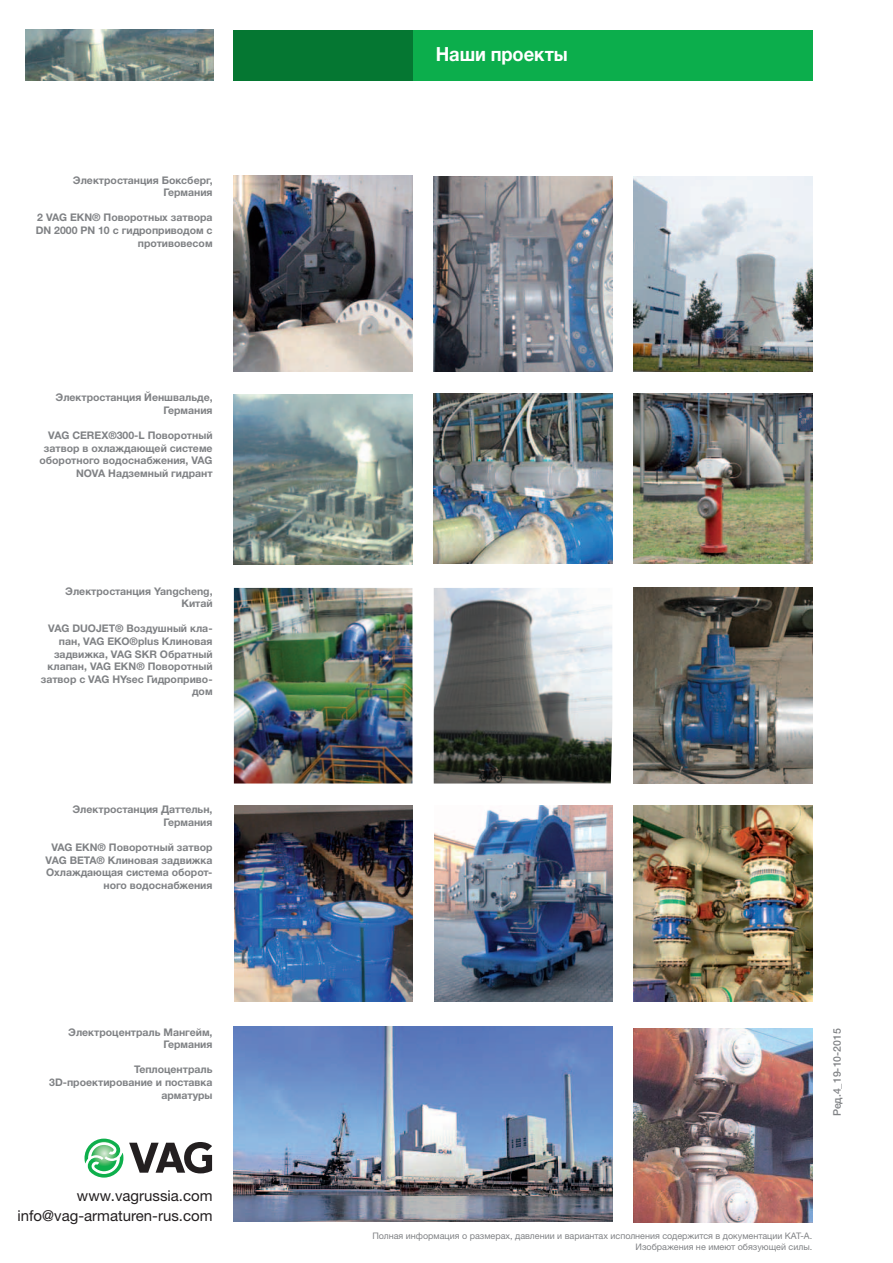
<style>
.page{position:relative;width:893px;height:1263px;background:#fff}
.page>*{position:absolute;margin:0;border:0;box-sizing:border-box;transform-origin:0 0}
.t1{font:700 19.5px "Helvetica Neue LTW1 G";letter-spacing:-.005em;color:#fff;scale:.94 1}
.t2{font:15px/19.5px "Helvetica Neue LTW1 G";color:#231f20;text-align:right}
.t3{font:700 10.5px/12.6px "Helvetica Neue LTW1 G";color:#808285;text-align:right}
.t4{font:500 10.5px "Helvetica Neue LTW1 G";color:#808285}
.t5{font:9px/10.8px "Helvetica Neue LTW1 G";color:#808285;text-align:right}
</style>
<div class="page">
<svg style="left:84px;top:1138px;width:128px;height:39px"></svg>
<img style="left:234px;top:175px;width:178px;height:196px">
<img style="left:634px;top:176px;width:178px;height:196px">
<div style="left:296px;top:30px;width:516px;height:51px;background:#0cae4c"></div>
<div style="left:233px;top:30px;width:179px;height:51px;background:#057732"></div>
<img style="left:434px;top:176px;width:178px;height:196px">
<img style="left:234px;top:588px;width:178px;height:195px">
<img style="left:434px;top:588px;width:178px;height:195px">
<img style="left:234px;top:806px;width:178px;height:195px">
<img style="left:634px;top:806px;width:178px;height:195px">
<img style="left:434px;top:806px;width:178px;height:195px">
<img style="left:234px;top:1026px;width:378px;height:196px">
<img style="left:634px;top:1028px;width:178px;height:194px">
<img style="left:634px;top:587px;width:178px;height:196px">
<img style="left:234px;top:395px;width:178px;height:170px">
<img style="left:434px;top:394px;width:178px;height:170px">
<img style="left:634px;top:394px;width:178px;height:170px">
<img style="left:26px;top:30px;width:188px;height:50px">
<p class="t3" style="left:73px;top:173px;width:141px">Электростанция Боксберг,<br>Германия</p>
<p class="t3" style="left:36px;top:211px;width:178px">2 VAG EKN® Поворотных затвора<br>DN 2000 PN 10 с гидроприводом с противовесом</p>
<p class="t3" style="left:56px;top:391px;width:159px">Электростанция Йеншвальде,<br>Германия</p>
<p class="t3" style="left:39px;top:429px;width:175px">VAG CEREX®300-L Поворотный затвор в охлаждающей системе оборотного водоснабжения, VAG<br>NOVA Надземный гидрант</p>
<p class="t3" style="left:65px;top:584px;width:149px">Электростанция Yangcheng,<br>Китай</p>
<p class="t3" style="left:41px;top:622px;width:173px">VAG DUOJET® Воздушный кла&shy;пан, VAG EKO®plus Клиновая задвижка, VAG SKR Обратный клапан, VAG EKN® Поворотный затвор с VAG HYsec Гидроприво&shy;дом</p>
<p class="t3" style="left:72px;top:803px;width:142px">Электростанция Даттельн,<br>Германия</p>
<p class="t3" style="left:46px;top:841px;width:168px">VAG EKN® Поворотный затвор<br>VAG BETA® Клиновая задвижка<br>Охлаждающая система оборот&shy;ного водоснабжения</p>
<p class="t3" style="left:68px;top:1025px;width:146px">Электроцентраль Мангейм,<br>Германия</p>
<p class="t3" style="left:49px;top:1063px;width:165px">Теплоцентраль<br>3D-проектирование и поставка арматуры</p>
<h2 class="t2" style="left:17px;top:1186px;width:197px">www.vagrussia.com info@vag-armaturen-rus.com</h2>
<h1 class="t1" style="left:436px;top:42px;width:142px">Наши проекты</h1>
<p class="t4" style="left:831px;top:1116px;width:89px;rotate:-90deg">Ред.4_19-10-2015</p>
<p class="t5" style="left:372px;top:1231px;width:441px">Полная информация о размерах, давлении и вариантах исполнения содержится в документации KAT-A.<br>Изображения не имеют обязующей силы.</p>
</div>
